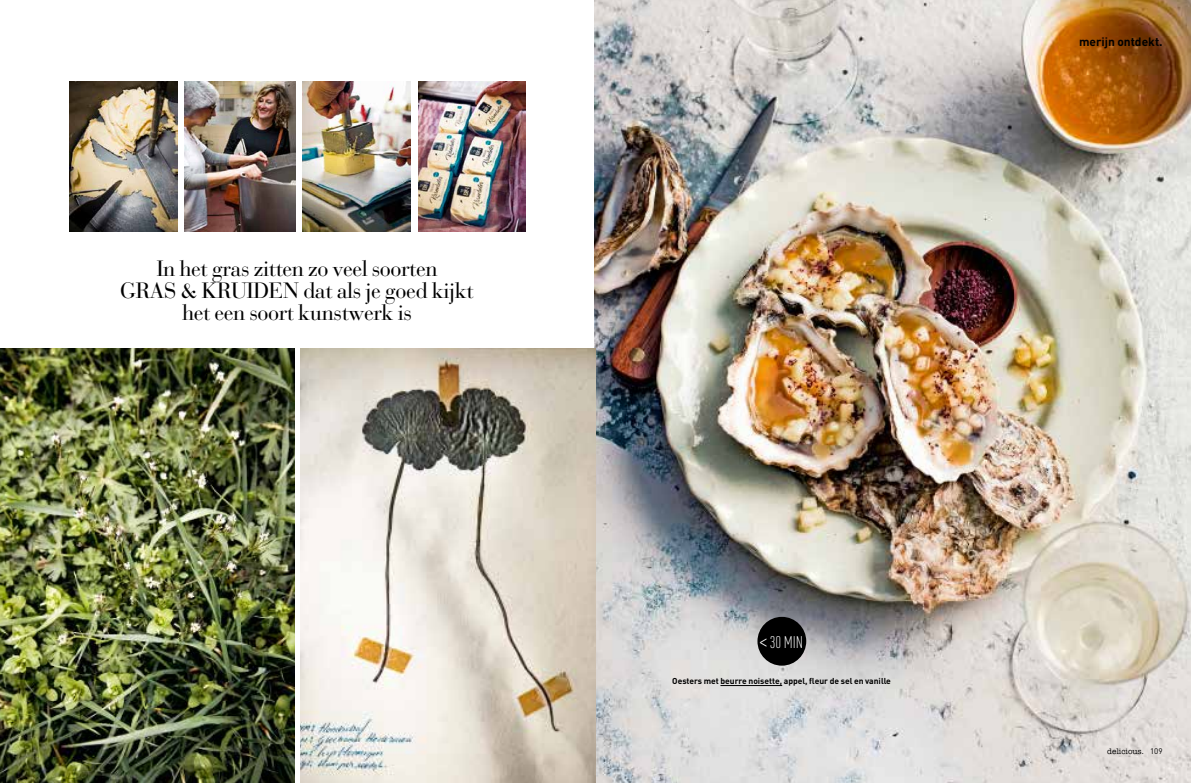
<style>
.page{position:relative;width:1191px;height:783px;background:#fff}
.page>*{position:absolute;margin:0;border:0;box-sizing:border-box;transform-origin:0 0}
.t1{font:22px/22px "Bauer Bodoni Std";letter-spacing:-.02em;color:#000;text-align:center}
.t2{font:300 condensed 16.7px "DINOT";color:#fff}
.t3{font:700 12px "DINOT";color:#000}
.t4{font:700 8.5px "DINOT";color:#000}
.t5{font:500 8px "American Typewriter Std";color:#000}
.s1{font-size:22.8px}
.s2{font-family:"DINOT";font-weight:400}
</style>
<div class="page">
<img style="left:595px;top:0;width:596px;height:782px">
<div style="left:757px;top:616px;width:49px;height:49px;background:#000;border-radius:50%"></div>
<img style="left:0;top:349px;width:295px;height:433px">
<img style="left:185px;top:81px;width:110px;height:151px">
<img style="left:70px;top:81px;width:107px;height:151px">
<img style="left:303px;top:81px;width:107px;height:151px">
<img style="left:418px;top:81px;width:107px;height:151px">
<img style="left:300px;top:349px;width:295px;height:433px">
<hr style="left:720px;top:685px;width:62px;height:1px;background:#000">
<p class="t1" style="left:120px;top:258px;width:355px">In het gras zitten zo veel soorten<br>GRAS &amp; KRUIDEN dat als je goed kijkt het een soort kunstwerk is</p>
<p class="t3" style="left:1079px;top:34px;width:85px">merijn ontdekt.</p>
<p class="t2" style="left:759px;top:632px;width:45px"><span class="s1">&lt;</span>30 MIN</p>
<p class="t4" style="left:672px;top:675px;width:220px">Oesters met beurre noisette, appel, fleur de sel en vanille</p>
<p class="t5" style="left:1107px;top:746px;width:57px">delicious. <span class="s2">109</span></p>
</div>
